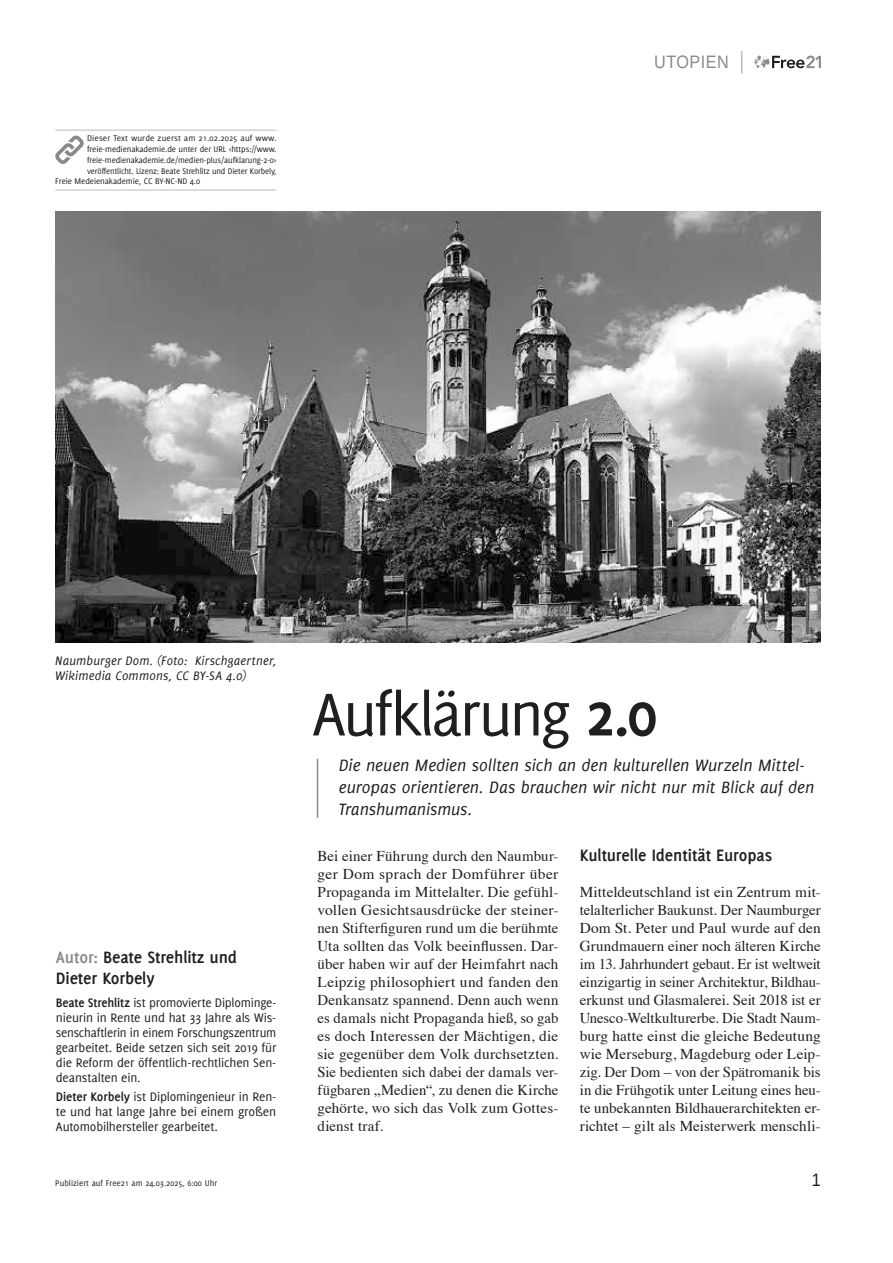
<style>
.page{position:relative;width:893px;height:1263px;background:#fff}
.page>*{position:absolute;margin:0;border:0;box-sizing:border-box;transform-origin:0 0}
.t1{font:66px "Delicious";letter-spacing:-.045em;color:#1f1f1f}
.t2{font:italic 18px/21.6px "Delicious";letter-spacing:-.005em;color:#1f1f1f}
.t3{font:700 18px/21px "Delicious";letter-spacing:-.01em;color:#1f1f1f}
.t4{font:18px "Liberation Sans";letter-spacing:.03em;color:#8a8a8a;scale:.9 1}
.t5{font:18px "Liberation Sans";color:#1f1f1f;scale:.9 1}
.t6{font:15px/18px "Times";letter-spacing:.005em;color:#1f1f1f;text-align:justify}
.t7{font:13.5px/15px "Delicious";letter-spacing:-.01em;color:#1f1f1f;text-align:justify}
.t8{font:italic 13.5px/15px "Delicious";letter-spacing:.015em;color:#1f1f1f}
.t9{font:9px "Delicious";letter-spacing:-.01em;color:#1f1f1f}
.t10{font:9px "Delicious";letter-spacing:.01em;color:#1f1f1f}
.s1{color:#8a8a8a}
.s2{font-weight:700}
</style>
<div class="page">
<svg style="left:755px;top:55px;width:66px;height:13px"></svg>
<svg style="left:741px;top:51px;width:1px;height:23px"></svg>
<hr style="left:317px;top:759px;width:1px;height:59px;background:#8a8a8a">
<img style="left:55px;top:212px;width:766px;height:430px">
<hr style="left:55px;top:130px;width:221px;height:1px;background:#bababa">
<hr style="left:55px;top:190px;width:221px;height:1px;background:#bababa">
<svg style="left:55px;top:135px;width:29px;height:29px"></svg>
<p class="t10" style="left:87px;top:133px;width:191px">Dieser Text wurde zuerst am 21.02.2025 auf www.</p>
<p class="t9" style="left:87px;top:144px;width:191px">freie-medienakademie.de unter der URL &lt;https://www.</p>
<p class="t9" style="left:87px;top:155px;width:191px">freie-medienakademie.de/medien-plus/aufklarung-2-0&gt;</p>
<p class="t9" style="left:87px;top:165px;width:191px">veröffentlicht. Lizenz: Beate Strehlitz und Dieter Korbely,</p>
<p class="t9" style="left:55px;top:176px;width:146px">Freie Medeienakademie, CC BY-NC-ND 4.0</p>
<p class="t4" style="left:654px;top:51px;width:84px">UTOPIEN</p>
<p class="t8" style="left:55px;top:653px;width:223px">Naumburger Dom. (Foto: Kirschgaertner,<br>Wikimedia Commons, CC BY-SA 4.0)</p>
<p class="t3" style="left:56px;top:946px;width:183px"><span class="s1">Autor:</span> Beate Strehlitz und<br>Dieter Korbely</p>
<p class="t7" style="left:56px;top:995px;width:222px"><span class="s2">Beate Strehlitz</span> ist promovierte Diplominge&shy;nieurin in Rente und hat 33 Jahre als Wis&shy;senschaftlerin in einem Forschungszentrum gearbeitet. Beide setzen sich seit 2019 für die Reform der öffentlich-rechtlichen Sen&shy;deanstalten ein.</p>
<p class="t7" style="left:56px;top:1089px;width:222px"><span class="s2">Dieter Korbely</span> ist Diplomingenieur in Ren&shy;te und hat lange Jahre bei einem großen Automobilhersteller gearbeitet.</p>
<h1 class="t1" style="left:312px;top:677px;width:347px">Aufklärung <span class="s2">2.0</span></h1>
<p class="t2" style="left:339px;top:755px;width:477px">Die neuen Medien sollten sich an den kulturellen Wurzeln Mittel&shy;europas orientieren. Das brauchen wir nicht nur mit Blick auf den<br>Transhumanismus.</p>
<p class="t6" style="left:317px;top:846px;width:242px">Bei einer Führung durch den Naumbur&shy;ger Dom sprach der Domführer über Propaganda im Mittelalter. Die gefühl&shy;vollen Gesichtsausdrücke der steiner&shy;nen Stifterfiguren rund um die berühmte Uta sollten das Volk beeinflussen. Dar&shy;über haben wir auf der Heimfahrt nach Leipzig philosophiert und fanden den Denkansatz spannend. Denn auch wenn es damals nicht Propaganda hieß, so gab es doch Interessen der Mächtigen, die sie gegenüber dem Volk durchsetzten.<br>Sie bedienten sich dabei der damals ver&shy;fügbaren „Medien“, zu denen die Kirche gehörte, wo sich das Volk zum Gottes&shy;dienst traf.</p>
<p class="t3" style="left:580px;top:845px;width:194px">Kulturelle Identität Europas</p>
<p class="t6" style="left:580px;top:882px;width:242px">Mitteldeutschland ist ein Zentrum mit&shy;telalterlicher Baukunst. Der Naumburger Dom St. Peter und Paul wurde auf den Grundmauern einer noch älteren Kirche im 13. Jahrhundert gebaut. Er ist weltweit einzigartig in seiner Architektur, Bildhau&shy;erkunst und Glasmalerei. Seit 2018 ist er Unesco-Weltkulturerbe. Die Stadt Naum&shy;burg hatte einst die gleiche Bedeutung wie Merseburg, Magdeburg oder Leip&shy;zig. Der Dom – von der Spätromanik bis in die Frühgotik unter Leitung eines heu&shy;te unbekannten Bildhauerarchitekten er&shy;richtet – gilt als Meisterwerk menschli-</p>
<p class="t9" style="left:55px;top:1177px;width:163px">Publiziert auf Free21 am 24.03.2025, 6:00 Uhr</p>
<p class="t5" style="left:812px;top:1168px;width:12px">1</p>
</div>
